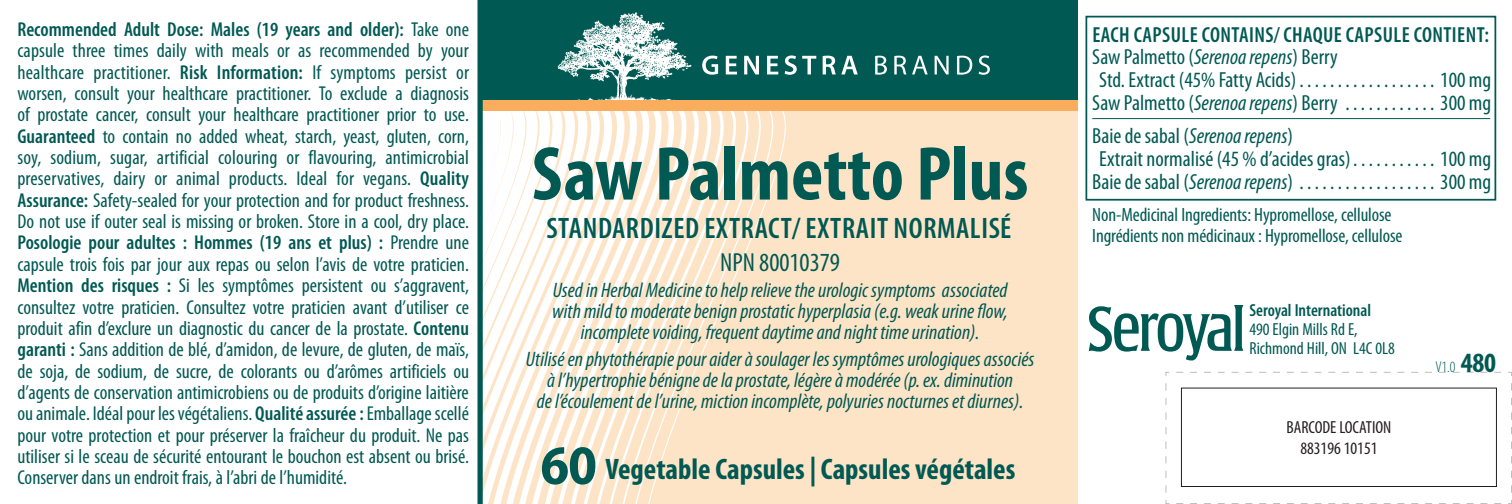
<style>
.page{position:relative;width:1512px;height:504px;background:#fff}
.page>*{position:absolute;margin:0;border:0;box-sizing:border-box;transform-origin:0 0}
.t1{font:700 condensed 77px "Myriad Pro";color:#005953}
.Size{font:700 condensed 29.75px "Myriad Pro";color:#005953}
.Item_Description{font:600 condensed 29.75px "Myriad Pro";letter-spacing:.02em;color:#005953}
.Size-2{font:condensed 26.25px "Myriad Pro";color:#005953}
.Basic_Ingredient_Tab{font:condensed 21.7px "Myriad Pro";color:#005953}
.Basic_Ingredient_Tab-2{font:600 condensed 21.7px/22.8px "Myriad Pro";letter-spacing:.02em;color:#005953}
.Paragraph_Style_1{font:condensed 21.7px "Myriad Pro";color:#005953}
.Size-3{font:italic condensed 21px/21px "Myriad Pro";color:#005953;text-align:center}
.Reccomendations_and{font:condensed 20.3px/21.3px "Myriad Pro";color:#005953;text-align:justify}
.t2{font:condensed 19.25px/21px "Myriad Pro";letter-spacing:-.005em;color:#005953}
.Reccomendations___Wa{font:condensed 17.5px/19.2px "Myriad Pro";color:#005953}
.t3{font:condensed 17.5px/21px "Myriad Pro";color:#231f20;text-align:center}
.Manufacturing_Info{font:300 condensed 15.75px "Myriad Pro";color:#005953}
.s1{font-weight:600}
.s2{font-weight:400}
.s3{font-weight:400;font-style:italic}
.s4{font-style:italic}
.s5{font-weight:700;font-size:28px}
.s6{font-stretch:semi-condensed;font-size:56px}
</style>
<div class="page">
<div style="left:1086px;top:16px;width:410px;height:185px;background:#fff;border:2px solid #005953"></div>
<hr style="left:1092px;top:118px;width:398px;height:1px;background:#005953">
<svg style="left:1089px;top:305px;width:154px;height:56px"></svg>
<div style="left:480px;top:105px;width:598px;height:399px;background:#fee4c7"></div>
<svg style="left:483px;top:111px;width:303px;height:393px"></svg>
<div style="left:480px;top:0;width:598px;height:107px;background:#005953"></div>
<img style="left:553px;top:12px;width:144px;height:89px">
<svg style="left:702px;top:56px;width:16px;height:19px"></svg>
<svg style="left:726px;top:56px;width:11px;height:18px"></svg>
<svg style="left:744px;top:56px;width:15px;height:18px"></svg>
<svg style="left:767px;top:56px;width:11px;height:18px"></svg>
<svg style="left:785px;top:55px;width:31px;height:20px"></svg>
<svg style="left:823px;top:56px;width:35px;height:18px"></svg>
<svg style="left:875px;top:56px;width:12px;height:19px"></svg>
<svg style="left:894px;top:56px;width:12px;height:18px"></svg>
<svg style="left:912px;top:56px;width:16px;height:18px"></svg>
<svg style="left:935px;top:56px;width:14px;height:18px"></svg>
<svg style="left:957px;top:56px;width:15px;height:19px"></svg>
<svg style="left:979px;top:56px;width:11px;height:19px"></svg>
<div style="left:480px;top:101px;width:598px;height:10px;background:#faae5d"></div>
<div style="left:478px;top:0;width:5px;height:504px;background:#005953"></div>
<svg style="left:1165px;top:371px;width:347px;height:133px"></svg>
<div style="left:1181px;top:388px;width:315px;height:98px;background:#fff"></div>
<div style="left:1181px;top:388px;width:316px;height:99px;border:1px solid #231f20"></div>
<p class="Reccomendations_and" style="left:17px;top:19px;width:453px"><span class="s1">Recommended Adult Dose: Males (19 years and older):</span> Take one capsule three times daily with meals or as recommended by your healthcare practitioner. <span class="s1">Risk Information:</span> If symptoms persist or worsen, consult your healthcare practitioner. To exclude a diagnosis of prostate cancer, consult your healthcare practitioner prior to use.<br><span class="s1">Guaranteed</span> to contain no added wheat, starch, yeast, gluten, corn, soy, sodium, sugar, artificial colouring or flavouring, antimicrobial preservatives, dairy or animal products. Ideal for vegans. <span class="s1">Quality Assurance:</span> Safety-sealed for your protection and for product freshness.<br>Do not use if outer seal is missing or broken. Store in a cool, dry place.<br><span class="s1">Posologie pour adultes : Hommes (19 ans et plus) :</span> Prendre une capsule trois fois par jour aux repas ou selon l’avis de votre praticien.<br><span class="s1">Mention des risques :</span> Si les symptômes persistent ou s’aggravent, consultez votre praticien. Consultez votre praticien avant d’utiliser ce produit afin d’exclure un diagnostic du cancer de la prostate. <span class="s1">Contenu garanti :</span> Sans addition de blé, d’amidon, de levure, de gluten, de maïs, de soja, de sodium, de sucre, de colorants ou d’arômes artificiels ou d’agents de conservation antimicrobiens ou de produits d’origine laitière ou animale. Idéal pour les végétaliens. <span class="s1">Qualité assurée :</span> Emballage scellé pour votre protection et pour préserver la fraîcheur du produit. Ne pas utiliser si le sceau de sécurité entourant le bouchon est absent ou brisé.<br>Conserver dans un endroit frais, à l’abri de l’humidité.</p>
<p class="Basic_Ingredient_Tab-2" style="left:1092px;top:24px;width:398px">EACH CAPSULE CONTAINS/ CHAQUE CAPSULE CONTIENT:<br><span class="s2">Saw Palmetto (</span><span class="s3">Serenoa repens</span><span class="s2">) Berry</span></p>
<p class="Basic_Ingredient_Tab" style="left:1099px;top:68px;width:202px">Std. Extract (45% Fatty Acids)...................</p>
<p class="Basic_Ingredient_Tab" style="left:1440px;top:68px;width:52px">100 mg</p>
<p class="Paragraph_Style_1" style="left:1092px;top:91px;width:255px">Saw Palmetto (<span class="s4">Serenoa repens</span>) Berry .............</p>
<p class="Paragraph_Style_1" style="left:1440px;top:91px;width:52px">300 mg</p>
<p class="Basic_Ingredient_Tab" style="left:1092px;top:125px;width:202px">Baie de sabal (<span class="s4">Serenoa repens</span>)</p>
<p class="Basic_Ingredient_Tab" style="left:1099px;top:147px;width:257px">Extrait normalisé (45 % d’acides gras)............</p>
<p class="Basic_Ingredient_Tab" style="left:1440px;top:147px;width:52px">100 mg</p>
<p class="Basic_Ingredient_Tab" style="left:1092px;top:170px;width:209px">Baie de sabal (<span class="s4">Serenoa repens</span>)...................</p>
<p class="Basic_Ingredient_Tab" style="left:1440px;top:170px;width:52px">300 mg</p>
<p class="t2" style="left:1092px;top:205px;width:312px">Non-Medicinal Ingredients: Hypromellose, cellulose<br>Ingrédients non médicinaux : Hypromellose, cellulose</p>
<p class="t1" style="left:532px;top:126px;width:498px">Saw Palmetto Plus</p>
<p class="Item_Description" style="left:546px;top:212px;width:467px">STANDARDIZED EXTRACT/ EXTRAIT NORMALISÉ</p>
<p class="Size-2" style="left:720px;top:248px;width:121px">NPN 80010379</p>
<p class="Size-3" style="left:552px;top:280px;width:457px">Used in Herbal Medicine to help relieve the urologic symptoms associated with mild to moderate benign prostatic hyperplasia (e.g. weak urine flow, incomplete voiding, frequent daytime and night time urination).</p>
<p class="Size-3" style="left:526px;top:349px;width:510px">Utilisé en phytothérapie pour aider à soulager les symptômes urologiques associés à l’hypertrophie bénigne de la prostate, légère à modérée (p. ex. diminution<br>de l’écoulement de l’urine, miction incomplète, polyuries nocturnes et diurnes).</p>
<p class="Reccomendations___Wa" style="left:1249px;top:301px;width:147px"><span class="s1">Seroyal International<br></span>490 Elgin Mills Rd E,<br>Richmond Hill, ON L4C 0L8</p>
<p class="Manufacturing_Info" style="left:1435px;top:357px;width:62px">V1.0 <span class="s5">480</span></p>
<p class="t3" style="left:1286px;top:417px;width:106px">BARCODE LOCATION<br>883196 10151</p>
<p class="Size" style="left:540px;top:450px;width:477px"><span class="s6">60</span> Vegetable Capsules | Capsules végétales</p>
</div>
